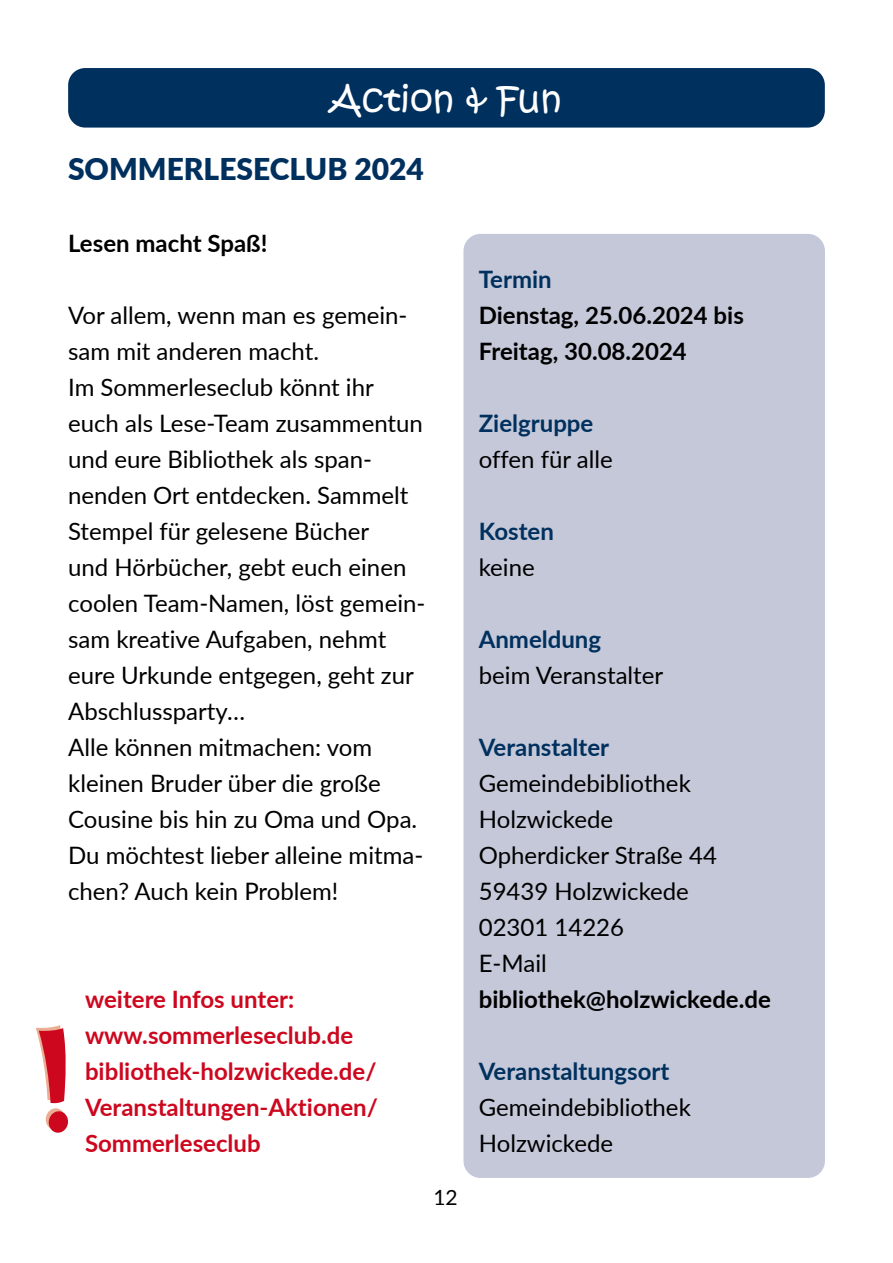
<style>
.page{position:relative;width:893px;height:1263px;background:#fff}
.page>*{position:absolute;margin:0;border:0;box-sizing:border-box;transform-origin:0 0}
.t1{font:36px "Kristen ITC";color:#fff}
.t2{font:900 30px "Lato";color:#00305e}
.t3{font:24px/36px "Lato";color:#000}
.t4{font:700 24px/36px "Lato";color:#cd071e}
.t5{font:700 24px/36px "Lato";color:#000}
.t6{font:700 24px "Lato";color:#00305e}
.t7{font:21px "Lato";color:#000}
</style>
<div class="page">
<div style="left:463px;top:234px;width:362px;height:944px;background:#c4c8d8;border-radius:17px"></div>
<div style="left:68px;top:68px;width:757px;height:60px;background:#00305e;border-radius:17px"></div>
<svg style="left:36px;top:1025px;width:32px;height:108px"></svg>
<h1 class="t1" style="left:330px;top:76px;width:234px">Action &amp; Fun</h1>
<p class="t2" style="left:68px;top:146px;width:357px">SOMMERLESECLUB 2024</p>
<p class="t5" style="left:68px;top:224px;width:201px">Lesen macht Spaß!</p>
<p class="t3" style="left:68px;top:296px;width:359px">Vor allem, wenn man es gemein&shy;sam mit anderen macht.<br>Im Sommerleseclub könnt ihr euch als Lese-Team zusammentun und eure Bibliothek als span&shy;nenden Ort entdecken. Sammelt<br>Stempel für gelesene Bücher<br>und Hörbücher, gebt euch einen coolen Team-Namen, löst gemein&shy;sam kreative Aufgaben, nehmt eure Urkunde entgegen, geht zur<br>Abschlussparty…<br>Alle können mitmachen: vom kleinen Bruder über die große<br>Cousine bis hin zu Oma und Opa.<br>Du möchtest lieber alleine mitma&shy;chen? Auch kein Problem!</p>
<p class="t4" style="left:85px;top:980px;width:294px">weitere Infos unter: www.sommerleseclub.de bibliothek-holzwickede.de/<br>Veranstaltungen-Aktionen/<br>Sommerleseclub</p>
<p class="t7" style="left:433px;top:1183px;width:26px">12</p>
<p class="t6" style="left:479px;top:262px;width:74px">Termin</p>
<p class="t5" style="left:479px;top:296px;width:267px">Dienstag, 25.06.2024 bis<br>Freitag, 30.08.2024</p>
<p class="t6" style="left:479px;top:406px;width:116px">Zielgruppe</p>
<p class="t3" style="left:479px;top:440px;width:136px">offen für alle</p>
<p class="t6" style="left:479px;top:514px;width:77px">Kosten</p>
<p class="t3" style="left:479px;top:548px;width:58px">keine</p>
<p class="t6" style="left:479px;top:622px;width:124px">Anmeldung</p>
<p class="t3" style="left:479px;top:656px;width:186px">beim Veranstalter</p>
<p class="t6" style="left:479px;top:730px;width:132px">Veranstalter</p>
<p class="t3" style="left:479px;top:764px;width:240px">Gemeindebibliothek<br>Holzwickede<br>Opherdicker Straße 44<br>59439 Holzwickede<br>02301 14226<br>E-Mail</p>
<p class="t5" style="left:479px;top:980px;width:294px">bibliothek@holzwickede.de</p>
<p class="t6" style="left:479px;top:1054px;width:192px">Veranstaltungsort</p>
<p class="t3" style="left:479px;top:1088px;width:214px">Gemeindebibliothek<br>Holzwickede</p>
</div>
